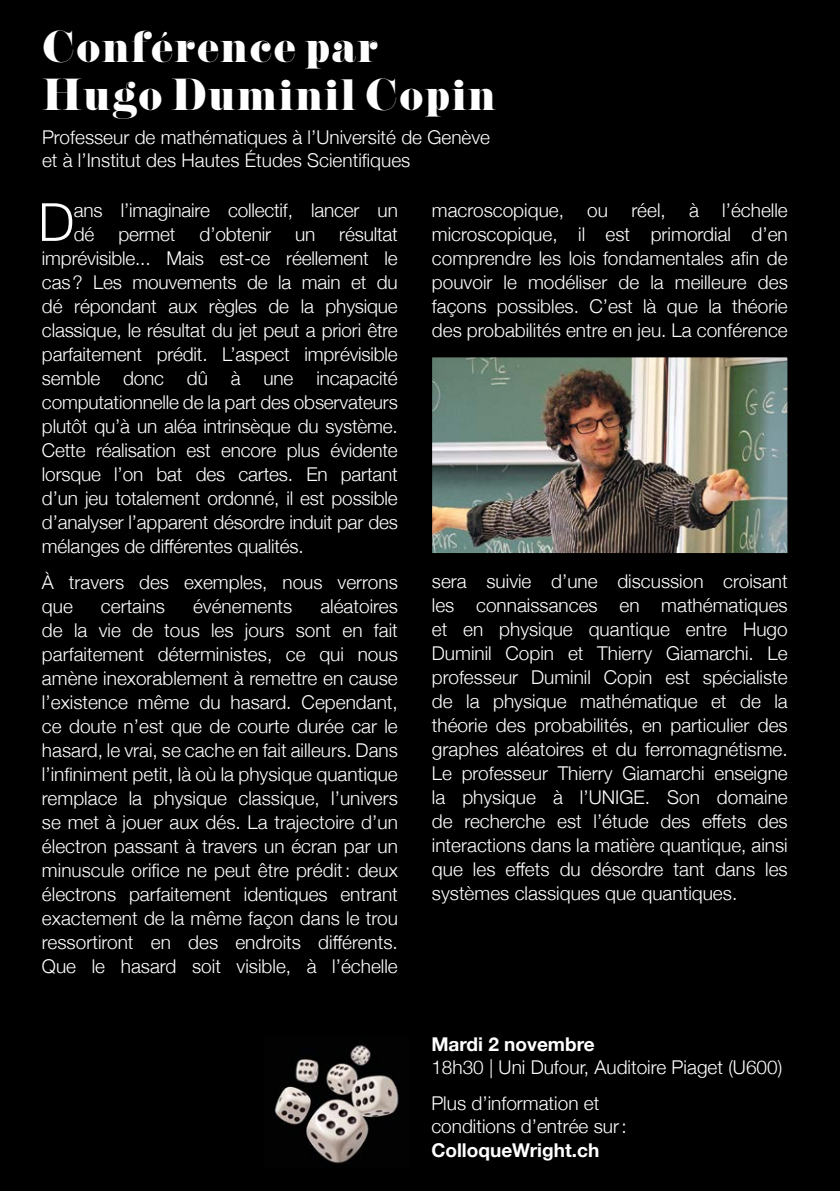
<style>
.page{position:relative;width:840px;height:1191px;background:#fff}
.page>*{position:absolute;margin:0;border:0;box-sizing:border-box;transform-origin:0 0}
.t1{font:300 52.6px "Helvetica Neue";color:#fff}
.t2{font:40px/48px "Pistilli";letter-spacing:.02em;color:#fff}
.t3{font:300 19px/24px "Helvetica Neue";color:#fff}
.t4{font:700 19px "Helvetica Neue";color:#fff}
</style>
<div class="page">
<div style="left:0;top:0;width:839px;height:1191px;background:#000"></div>
<img style="left:423px;top:348px;width:373px;height:214px">
<img style="left:264px;top:1035px;width:144px;height:133px">
<h2 class="t2" style="left:42px;top:23px;width:455px">Conférence par<br>Hugo Duminil Copin</h2>
<p class="t3" style="left:42px;top:124px;width:449px;line-height:22.8px">Professeur de mathématiques à l’Université de Genève et à l’Institut des Hautes Études Scientifiques</p>
<h1 class="t1" style="left:38px;top:180px;width:38px">D</h1>
<p class="t3" style="left:74px;top:197px;width:325px">ans l’imaginaire collectif, lancer un dé</p>
<p class="t3" style="left:431px;top:197px;width:357px;text-align:justify">macroscopique, ou réel, à l’échelle microscopique, il est primordial d’en comprendre les lois fondamentales afin de pouvoir le modéliser de la meilleure des façons possibles. C’est là que la théorie des probabilités entre en jeu. La conférence</p>
<p class="t3" style="left:42px;top:221px;width:357px;text-align:justify;text-indent:297px">résultat imprévisible... Mais est-ce réellement le cas? Les mouvements de la main et du dé répondant aux règles de la physique classique, le résultat du jet peut a priori être parfaitement prédit. L’aspect imprévisible semble donc dû à une incapacité computationnelle de la part des observateurs plutôt qu’à un aléa intrinsèque du système.<br>Cette réalisation est encore plus évidente lorsque l’on bat des cartes. En partant d’un jeu totalement ordonné, il est possible d’analyser l’apparent désordre induit par des mélanges de différentes qualités.</p>
<p class="t3" style="left:42px;top:569px;width:357px">À travers des exemples, nous verrons que</p>
<p class="t3" style="left:118px;top:221px;width:59px">permet</p>
<p class="t3" style="left:199px;top:221px;width:73px">d’obtenir</p>
<p class="t3" style="left:295px;top:221px;width:22px">un</p>
<p class="t3" style="left:431px;top:567px;width:357px;text-align:justify">sera suivie d’une discussion croisant les connaissances en mathématiques et en physique quantique entre Hugo Duminil Copin et Thierry Giamarchi. Le professeur Duminil Copin est spécialiste de la physique mathématique et de la théorie des probabilités, en particulier des graphes aléatoires et du ferromagnétisme.<br>Le professeur Thierry Giamarchi enseigne la physique à l’UNIGE. Son domaine de recherche est l’étude des effets des interactions dans la matière quantique, ainsi que les effets du désordre tant dans les systèmes classiques que quantiques.</p>
<p class="t3" style="left:42px;top:593px;width:357px;text-align:justify;text-indent:278px">aléatoires de la vie de tous les jours sont en fait parfaitement déterministes, ce qui nous amène inexorablement à remettre en cause l’existence même du hasard. Cependant, ce doute n’est que de courte durée car le hasard, le vrai, se cache en fait ailleurs. Dans l’infiniment petit, là où la physique quantique remplace la physique classique, l’univers se met à jouer aux dés. La trajectoire d’un électron passant à travers un écran par un minuscule orifice ne peut être prédit: deux électrons parfaitement identiques entrant exactement de la même façon dans le trou ressortiront en des endroits différents.<br>Que le hasard soit visible, à l’échelle</p>
<p class="t3" style="left:101px;top:593px;width:66px">certains</p>
<p class="t3" style="left:193px;top:593px;width:101px">événements</p>
<p class="t4" style="left:431px;top:1029px;width:165px">Mardi 2 novembre</p>
<p class="t3" style="left:431px;top:1047px;width:352px;line-height:36px">18h30 | Uni Dufour, Auditoire Piaget (U600)<br>Plus d’information et</p>
<p class="t3" style="left:431px;top:1112px;width:197px">conditions d’entrée sur:</p>
<p class="t4" style="left:431px;top:1134px;width:169px">ColloqueWright.ch</p>
</div>
